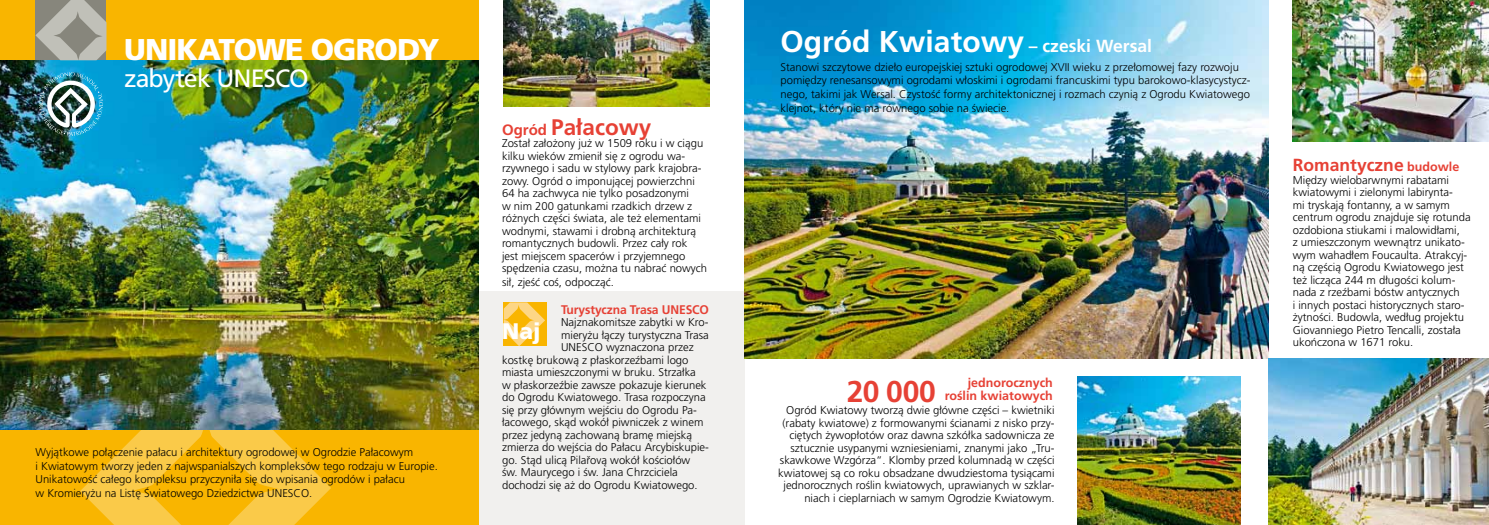
<style>
.page{position:relative;width:1489px;height:525px;background:#fff}
.page>*{position:absolute;margin:0;border:0;box-sizing:border-box;transform-origin:0 0}
.t1{font:700 30px "Frutiger CE";color:#fff}
.t2{font:900 30px "Frutiger CE";color:#fff}
.t3{font:700 30px "Frutiger CE";color:#e64135}
.t4{font:25px "Frutiger CE";letter-spacing:-.035em;color:#fff}
.t5{font:700 22.5px "Frutiger CE";color:#e64135}
.t6{font:900 22.5px "Frutiger CE";color:#fff}
.t7{font:700 17.5px "Frutiger CE";color:#e64135}
.t8{font:700 12.5px/13.8px "Frutiger CE";color:#e64135;text-align:right}
.t9{font:300 11.25px/12.5px "Frutiger CE";color:#000}
.s1{font-size:15px}
.s2{font-size:17.5px}
.s3{font-size:12.5px}
</style>
<div class="page">
<div style="left:477px;top:291px;width:267px;height:233px;background:#f1f0ee"></div>
<div style="left:0;top:0;width:478px;height:524px;background:#f9b500"></div>
<svg style="left:80px;top:429px;width:251px;height:95px;fill:#faca49"></svg>
<img style="left:0;top:60px;width:478px;height:369px">
<svg style="left:35px;top:0;width:71px;height:60px;background:#a4a39a"></svg>
<img style="left:39px;top:72px;width:64px;height:64px">
<img style="left:744px;top:0;width:523px;height:358px">
<img style="left:1077px;top:376px;width:163px;height:148px">
<img style="left:503px;top:0;width:206px;height:106px">
<img style="left:1267px;top:358px;width:221px;height:166px">
<img style="left:1292px;top:0;width:196px;height:142px">
<div style="left:503px;top:302px;width:44px;height:44px;background:#f9b500"></div>
<svg style="left:503px;top:302px;width:42px;height:44px"></svg>
<h1 class="t2" style="left:124px;top:32px;width:73px">UNIKATO</h1>
<h1 class="t2" style="left:256px;top:32px;width:185px">WE OG RODY</h1>
<h2 class="t4" style="left:124px;top:64px;width:183px">zabytek UNESCO</h2>
<p class="t9" style="left:36px;top:444px;width:404px;line-height:13.8px">Wyjątkowe połączenie pałacu i architektury ogrodowej w Ogrodzie Pałacowym<br>i Kwiatowym tworzy jeden z najwspanialszych kompleksów tego rodzaju w Europie.<br>Unikatowość całego kompleksu przyczyniła się do wpisania ogrodów i pałacu<br>w Kromieryżu na Listę Światowego Dziedzictwa UNESCO.</p>
<h3 class="t5" style="left:502px;top:114px;width:151px"><span class="s1">Ogród</span> Pałacowy</h3>
<p class="t9" style="left:502px;top:137px;width:207px">Został założony już w 1509 roku i w ciągu kilku wieków zmienił się z ogrodu wa&shy;rzywnego i sadu w stylowy park krajobra&shy;zowy. Ogród o imponującej powierzchni 64 ha zachwyca nie tylko posadzonymi<br>w nim 200 gatunkami rzadkich drzew z różnych części świata, ale też elementami wodnymi, stawami i drobną architekturą romantycznych budowli. Przez cały rok<br>jest miejscem spacerów i przyjemnego spędzenia czasu, można tu nabrać nowych</p>
<p class="t9" style="left:502px;top:275px;width:113px">sił, zjeść coś, odpocząć.</p>
<p class="t8" style="left:561px;top:302px;width:148px">Turystyczna Trasa UNESCO</p>
<p class="t9" style="left:561px;top:315px;width:149px">Najznakomitsze zabytki w Kro-</p>
<p class="t9" style="left:561px;top:328px;width:149px">mieryżu łączy turystyczna Trasa</p>
<p class="t9" style="left:561px;top:340px;width:134px">UNESCO wyznaczona przez</p>
<p class="t9" style="left:502px;top:353px;width:188px">kostkę brukową z płaskorzeźbami logo</p>
<p class="t9" style="left:502px;top:365px;width:195px">miasta umieszczonymi w bruku. Strzałka</p>
<p class="t9" style="left:502px;top:378px;width:206px">w płaskorzeźbie zawsze pokazuje kierunek</p>
<p class="t9" style="left:502px;top:390px;width:205px">do Ogrodu Kwiatowego. Trasa rozpoczyna</p>
<p class="t9" style="left:502px;top:403px;width:196px">się przy głównym wejściu do Ogrodu Pa-</p>
<p class="t9" style="left:502px;top:415px;width:203px">łacowego, skąd wokół piwniczek z winem</p>
<p class="t9" style="left:502px;top:428px;width:192px">przez jedyną zachowaną bramę miejską</p>
<p class="t9" style="left:502px;top:440px;width:208px">zmierza do wejścia do Pałacu Arcybiskupie-</p>
<p class="t9" style="left:502px;top:453px;width:190px">go. Stąd ulicą Pilařovą wokół kościołów</p>
<p class="t9" style="left:502px;top:465px;width:177px">św. Maurycego i św. Jana Chrzciciela</p>
<p class="t9" style="left:502px;top:478px;width:197px">dochodzi się aż do Ogrodu Kwiatowego.</p>
<h3 class="t6" style="left:502px;top:318px;width:40px">NAJ</h3>
<h1 class="t1" style="left:780px;top:24px;width:373px">Ogród Kwiatowy <span class="s2">– czeski Wersal</span></h1>
<p class="t9" style="left:780px;top:60px;width:471px;line-height:13.8px">Stanowi szczytowe dzieło europejskiej sztuki ogrodowej XVII wieku z przełomowej fazy rozwoju pomiędzy renesansowymi ogrodami włoskimi i ogrodami francuskimi typu barokowo-klasycystycz&shy;nego, takimi jak Wersal. Czystość formy architektonicznej i rozmach czynią z Ogrodu Kwiatowego klejnot, który nie ma równego sobie na świecie.</p>
<p class="t8" style="left:944px;top:375px;width:110px">jednorocznych roślin kwiatowych</p>
<h1 class="t3" style="left:846px;top:374px;width:91px">20 000</h1>
<p class="t9" style="left:778px;top:404px;width:278px;text-align:right">Ogród Kwiatowy tworzą dwie główne części – kwietniki (rabaty kwiatowe) z formowanymi ścianami z nisko przy&shy;ciętych żywopłotów oraz dawna szkółka sadownicza ze sztucznie usypanymi wzniesieniami, znanymi jako „Tru&shy;skawkowe Wzgórza“. Klomby przed kolumnadą w części kwiatowej są co roku obsadzane dwudziestoma tysiącami jednorocznych roślin kwiatowych, uprawianych w szklar&shy;niach i cieplarniach w samym Ogrodzie Kwiatowym.</p>
<h3 class="t7" style="left:1292px;top:155px;width:168px">Romantyczne <span class="s3">budowle</span></h3>
<p class="t9" style="left:1292px;top:173px;width:179px">Między wielobarwnymi rabatami kwiatowymi i zielonymi labirynta-<br>mi tryskają fontanny, a w samym centrum ogrodu znajduje się rotunda ozdobiona stiukami i malowidłami,<br>z umieszczonym wewnątrz unikato&shy;wym wahadłem Foucaulta. Atrakcyj&shy;ną częścią Ogrodu Kwiatowego jest też licząca 244 m długości kolum&shy;nada z rzeźbami bóstw antycznych<br>i innych postaci historycznych staro&shy;żytności. Budowla, według projektu Giovanniego Pietro Tencalli, została ukończona w 1671 roku.</p>
</div>
